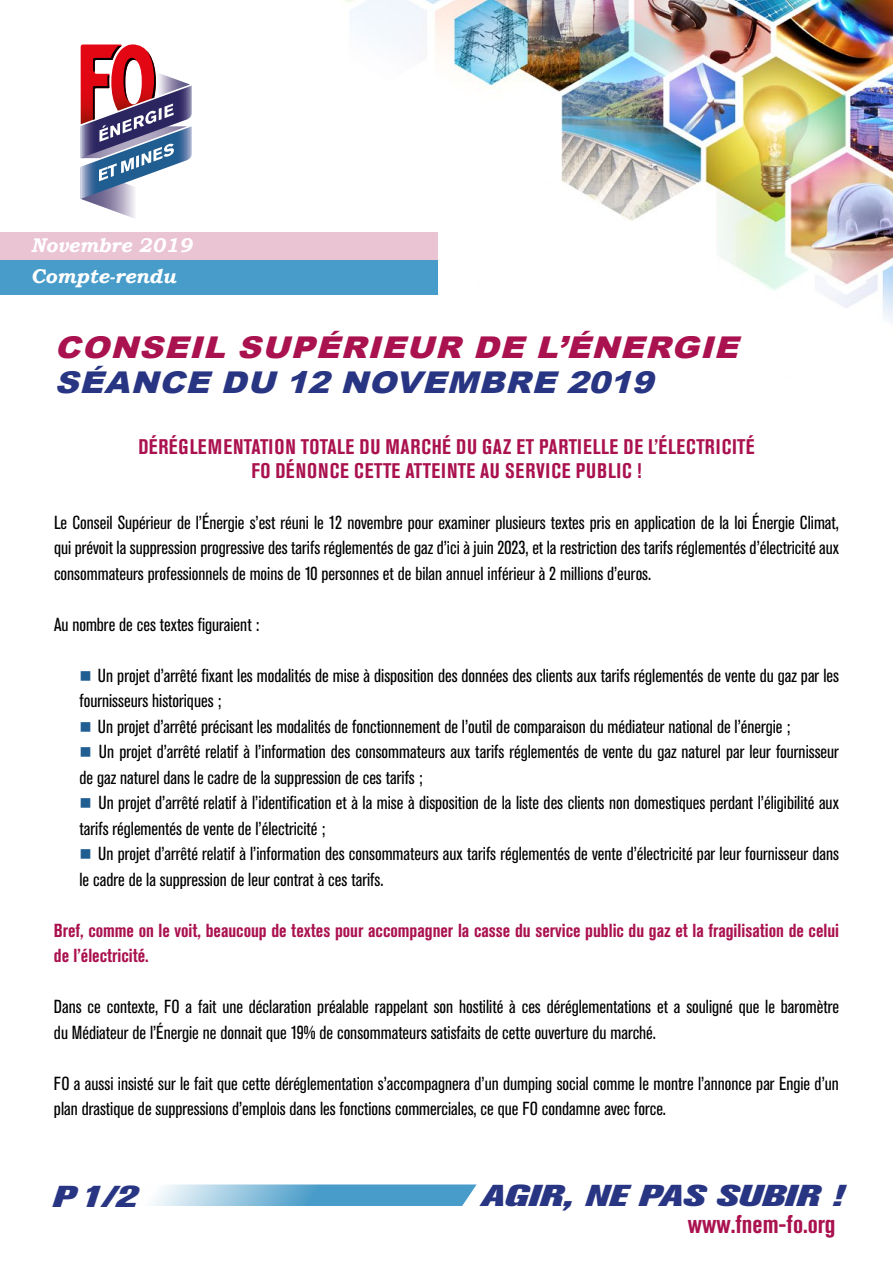
<style>
.page{position:relative;width:893px;height:1263px;background:#fff}
.page>*{position:absolute;margin:0;border:0;box-sizing:border-box;transform-origin:0 0}
.t1{font:italic 900 30px "Arial";color:#aa114f;scale:1.1 1}
.t2{font:italic 900 30px "Arial";color:#283583;scale:1.1 1}
.t3{font:italic 800 30px "Akzidenz Grotesk Pro";color:#283583;scale:1.4 1}
.t4{font:700 condensed 25.5px "Akzidenz Grotesk Pro";color:#aa114f}
.t5{font:700 condensed 21px/24px "Akzidenz Grotesk Pro";letter-spacing:.03em;color:#aa114f;text-align:center}
.t6{font:italic 700 19.8px "Bookman Old Style";color:#fff}
.t7{font:condensed 18.75px/25.5px "Akzidenz Grotesk Pro";color:#000}
.t8{font:700 condensed 18.75px/25.5px "Akzidenz Grotesk Pro";color:#aa114f}
.s1{color:#205d91}
</style>
<div class="page">
<svg style="left:151px;top:1184px;width:326px;height:22px;background:#7cb8d8"></svg>
<img style="left:214px;top:0;width:679px;height:323px">
<svg style="left:80px;top:44px;width:112px;height:174px"></svg>
<div style="left:0;top:260px;width:438px;height:34px;background:#489cc9"></div>
<div style="left:0;top:232px;width:438px;height:28px;background:#eac4d3"></div>
<p class="t6" style="left:31px;top:231px;width:163px">Novembre 2019</p>
<p class="t6" style="left:31px;top:261px;width:147px">Compte-rendu</p>
<h1 class="t1" style="left:55px;top:326px;width:632px">CONSEIL SUPÉRIEUR DE L’ÉNERGIE</h1>
<h1 class="t2" style="left:55px;top:360px;width:556px">SÉANCE DU 12 NOVEMBRE 2019</h1>
<p class="t5" style="left:138px;top:434px;width:618px">DÉRÉGLEMENTATION TOTALE DU MARCHÉ DU GAZ ET PARTIELLE DE L’ÉLECTRICITÉ<br>FO DÉNONCE CETTE ATTEINTE AU SERVICE PUBLIC !</p>
<p class="t7" style="left:54px;top:509px;width:787px;text-align:justify">Le Conseil Supérieur de l’Énergie s’est réuni le 12 novembre pour examiner plusieurs textes pris en application de la loi Énergie Climat, qui prévoit la suppression progressive des tarifs réglementés de gaz d’ici à juin 2023, et la restriction des tarifs réglementés d’électricité aux consommateurs professionnels de moins de 10 personnes et de bilan annuel inférieur à 2 millions d’euros.</p>
<p class="t7" style="left:54px;top:611px;width:207px">Au nombre de ces textes figuraient :</p>
<p class="t7" style="left:80px;top:662px;width:761px"><span class="s1">■</span> Un projet d’arrêté fixant les modalités de mise à disposition des données des clients aux tarifs réglementés de vente du gaz par les fournisseurs historiques ;</p>
<p class="t7" style="left:80px;top:713px;width:712px"><span class="s1">■</span> Un projet d’arrêté précisant les modalités de fonctionnement de l’outil de comparaison du médiateur national de l’énergie ;</p>
<p class="t7" style="left:80px;top:738px;width:761px"><span class="s1">■</span> Un projet d’arrêté relatif à l’information des consommateurs aux tarifs réglementés de vente du gaz naturel par leur fournisseur de gaz naturel dans le cadre de la suppression de ces tarifs ;</p>
<p class="t7" style="left:80px;top:789px;width:761px"><span class="s1">■</span> Un projet d’arrêté relatif à l’identification et à la mise à disposition de la liste des clients non domestiques perdant l’éligibilité aux tarifs réglementés de vente de l’électricité ;</p>
<p class="t7" style="left:80px;top:840px;width:761px"><span class="s1">■</span> Un projet d’arrêté relatif à l’information des consommateurs aux tarifs réglementés de vente d’électricité par leur fournisseur dans le cadre de la suppression de leur contrat à ces tarifs.</p>
<p class="t8" style="left:54px;top:917px;width:786px">Bref, comme on le voit, beaucoup de textes pour accompagner la casse du service public du gaz et la fragilisation de celui de l’électricité.</p>
<p class="t7" style="left:54px;top:993px;width:787px">Dans ce contexte, FO a fait une déclaration préalable rappelant son hostilité à ces déréglementations et a souligné que le baromètre du Médiateur de l’Énergie ne donnait que 19% de consommateurs satisfaits de cette ouverture du marché.</p>
<p class="t7" style="left:54px;top:1070px;width:786px">FO a aussi insisté sur le fait que cette déréglementation s’accompagnera d’un dumping social comme le montre l’annonce par Engie d’un plan drastique de suppressions d’emplois dans les fonctions commerciales, ce que FO condamne avec force.</p>
<h1 class="t3" style="left:52px;top:1177px;width:62px">P1/2</h1>
<h1 class="t3" style="left:481px;top:1176px;width:260px">AGIR, NE PAS SUBIR !</h1>
<h2 class="t4" style="left:688px;top:1208px;width:149px">www.fnem-fo.org</h2>
</div>
